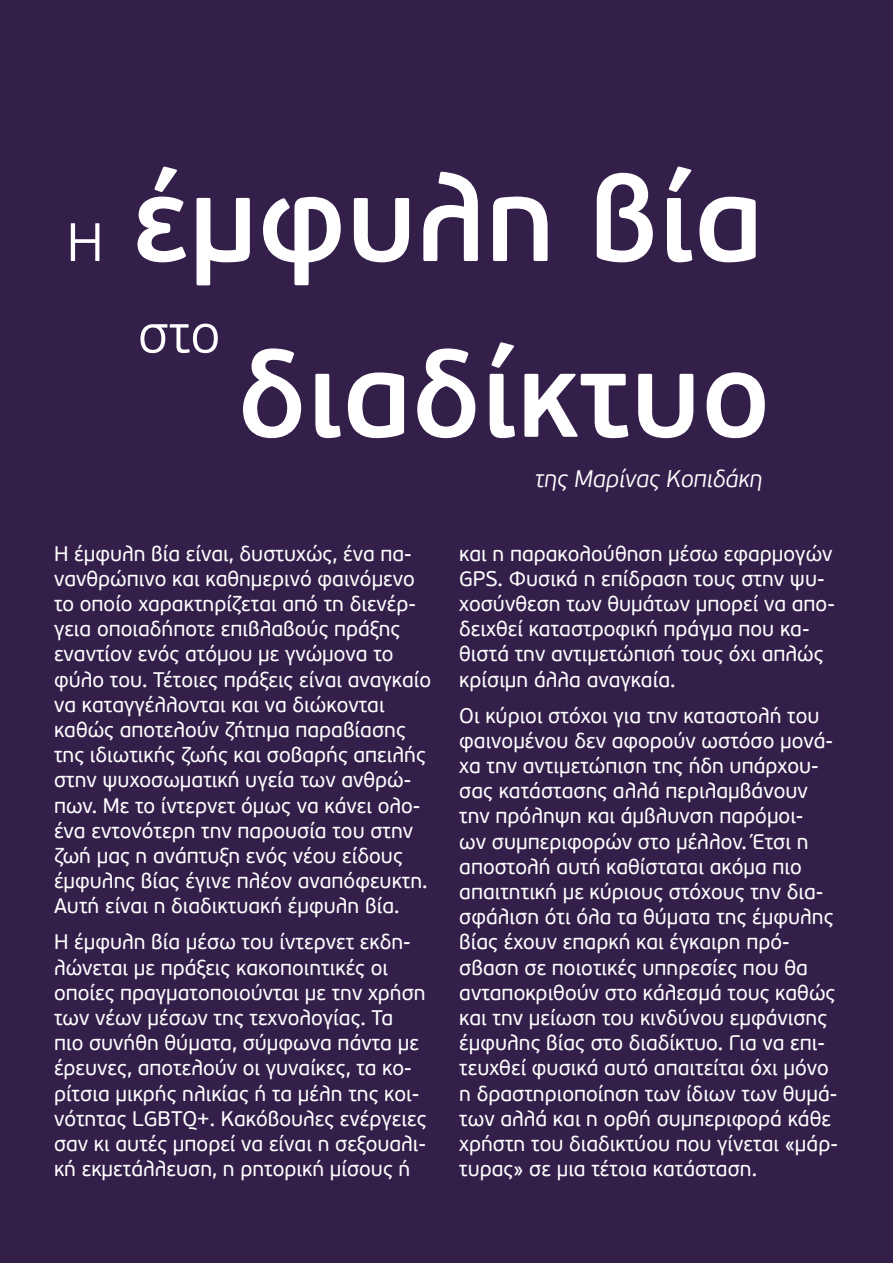
<style>
.page{position:relative;width:893px;height:1263px;background:#341f4b}
.page>*{position:absolute;margin:0;border:0;box-sizing:border-box;transform-origin:0 0}
.t1{font:600 120px "PF Beau Sans Pro";color:#fff}
.t2{font:300 54px "PF Beau Sans Pro";color:#fff}
.t3{font:italic 300 24px "PF Beau Sans Pro";color:#fff}
.t4{font:21px/25.2px "PF Beau Sans Pro";color:#fff}
</style>
<div class="page">
<h2 class="t2" style="left:67px;top:212px;width:38px">Η</h2>
<h1 class="t1" style="left:132px;top:148px;width:633px">έμφυλη βία</h1>
<h2 class="t2" style="left:138px;top:303px;width:84px">στο</h2>
<h1 class="t1" style="left:238px;top:324px;width:534px">διαδίκτυο</h1>
<p class="t3" style="left:535px;top:465px;width:229px">της Μαρίνας Κοπιδάκη</p>
<p class="t4" style="left:54px;top:541px;width:379px">Η έμφυλη βία είναι, δυστυχώς, ένα πα&shy;νανθρώπινο και καθημερινό φαινόμενο το οποίο χαρακτηρίζεται από τη διενέρ&shy;γεια οποιαδήποτε επιβλαβούς πράξης εναντίον ενός ατόμου με γνώμονα το φύλο του. Τέτοιες πράξεις είναι αναγκαίο να καταγγέλλονται και να διώκονται καθώς αποτελούν ζήτημα παραβίασης της ιδιωτικής ζωής και σοβαρής απειλής στην ψυχοσωματική υγεία των ανθρώ&shy;πων. Με το ίντερνετ όμως να κάνει ολο&shy;ένα εντονότερη την παρουσία του στην ζωή μας η ανάπτυξη ενός νέου είδους έμφυλης βίας έγινε πλέον αναπόφευκτη.<br>Αυτή είναι η διαδικτυακή έμφυλη βία.</p>
<p class="t4" style="left:54px;top:930px;width:374px">Η έμφυλη βία μέσω του ίντερνετ εκδη&shy;λώνεται με πράξεις κακοποιητικές οι οποίες πραγματοποιούνται με την χρήση των νέων μέσων της τεχνολογίας. Τα πιο συνήθη θύματα, σύμφωνα πάντα με έρευνες, αποτελούν οι γυναίκες, τα κο&shy;ρίτσια μικρής ηλικίας ή τα μέλη της κοι&shy;νότητας LGBTQ+. Κακόβουλες ενέργειες σαν κι αυτές μπορεί να είναι η σεξουαλι&shy;κή εκμετάλλευση, η ρητορική μίσους ή</p>
<p class="t4" style="left:459px;top:541px;width:377px">και η παρακολούθηση μέσω εφαρμογών GPS. Φυσικά η επίδραση τους στην ψυ&shy;χοσύνθεση των θυμάτων μπορεί να απο&shy;δειχθεί καταστροφική πράγμα που κα&shy;θιστά την αντιμετώπισή τους όχι απλώς κρίσιμη άλλα αναγκαία.</p>
<p class="t4" style="left:459px;top:703px;width:380px">Οι κύριοι στόχοι για την καταστολή του φαινομένου δεν αφορούν ωστόσο μονά&shy;χα την αντιμετώπιση της ήδη υπάρχου&shy;σας κατάστασης αλλά περιλαμβάνουν την πρόληψη και άμβλυνση παρόμοι-<br>ων συμπεριφορών στο μέλλον. Έτσι η αποστολή αυτή καθίσταται ακόμα πιο απαιτητική με κύριους στόχους την δια&shy;σφάλιση ότι όλα τα θύματα της έμφυλης βίας έχουν επαρκή και έγκαιρη πρό&shy;σβαση σε ποιοτικές υπηρεσίες που θα ανταποκριθούν στο κάλεσμά τους καθώς και την μείωση του κινδύνου εμφάνισης έμφυλης βίας στο διαδίκτυο. Για να επι&shy;τευχθεί φυσικά αυτό απαιτείται όχι μόνο η δραστηριοποίηση των ίδιων των θυμά&shy;των αλλά και η ορθή συμπεριφορά κάθε χρήστη του διαδικτύου που γίνεται «μάρ&shy;τυρας» σε μια τέτοια κατάσταση.</p>
</div>
